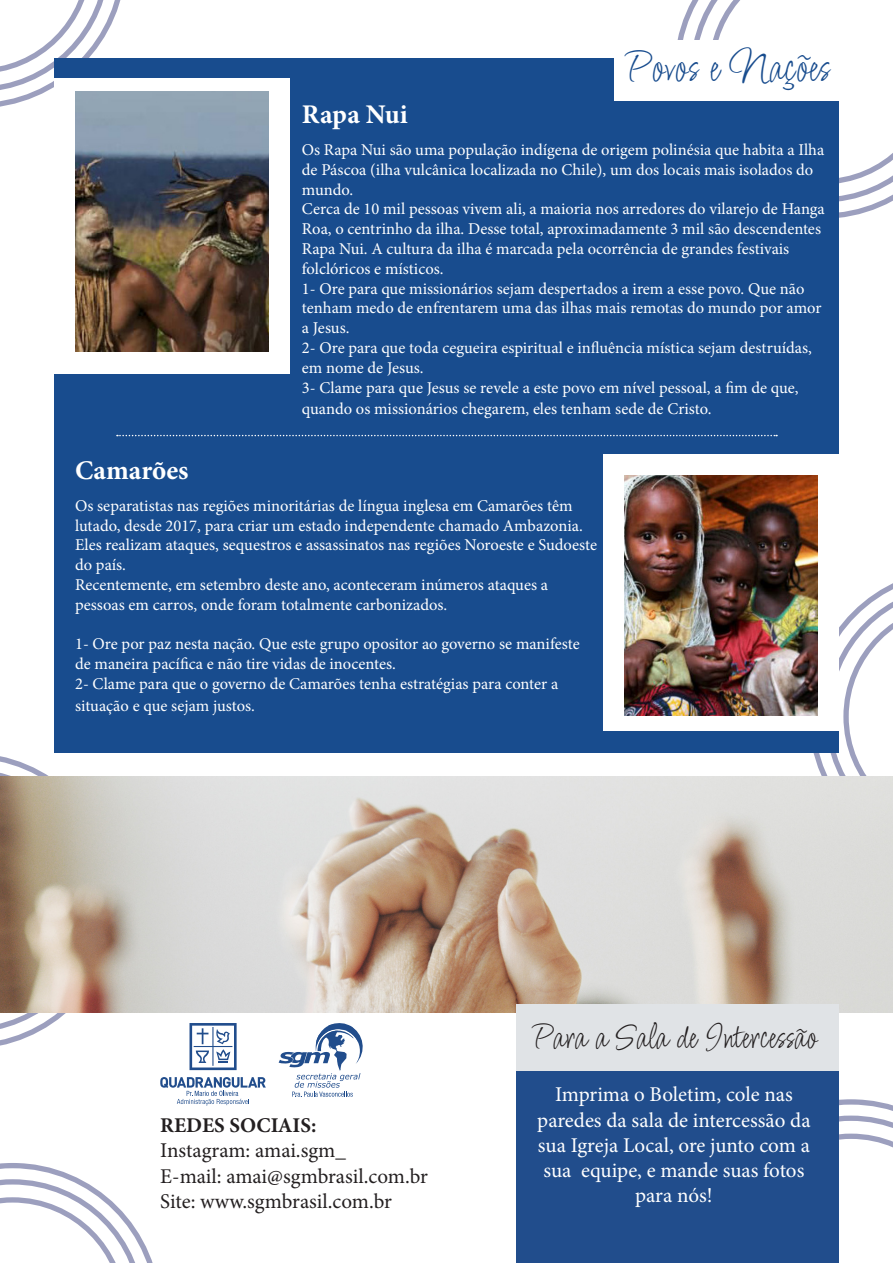
<style>
.page{position:relative;width:893px;height:1263px;background:#fff}
.page>*{position:absolute;margin:0;border:0;box-sizing:border-box;transform-origin:0 0}
.t1{font:45px "Licorice";color:#184c8e}
.t2{font:36px "Licorice";color:#231f20}
.t3{font:700 27px "Minion Pro";color:#fff}
.t4{font:21px/25.2px "Minion Pro";color:#fff;text-align:center}
.t5{font:21px "Minion Pro";letter-spacing:-.005em;color:#231f20}
.t6{font:700 21px "Minion Pro";color:#231f20}
.t7{font:16.5px/19.8px "Minion Pro";color:#fff}
</style>
<div class="page">
<svg style="left:839px;top:1099px;width:54px;height:49px"></svg>
<svg style="left:0;top:756px;width:117px;height:290px"></svg>
<svg style="left:677px;top:3px;width:213px;height:215px"></svg>
<svg style="left:691px;top:0;width:202px;height:202px"></svg>
<svg style="left:0;top:0;width:121px;height:107px"></svg>
<svg style="left:813px;top:583px;width:80px;height:193px"></svg>
<svg style="left:0;top:1163px;width:153px;height:100px"></svg>
<img style="left:0;top:776px;width:893px;height:236px">
<div style="left:517px;top:1004px;width:322px;height:135px;background:#e0e3e6"></div>
<div style="left:516px;top:1071px;width:323px;height:192px;background:#214d8c"></div>
<svg style="left:189px;top:1023px;width:48px;height:47px"></svg>
<svg style="left:160px;top:1077px;width:106px;height:28px"></svg>
<svg style="left:279px;top:1023px;width:84px;height:74px"></svg>
<div style="left:54px;top:58px;width:785px;height:695px;background:#184c8e"></div>
<div style="left:614px;top:40px;width:225px;height:61px;background:#fff"></div>
<div style="left:54px;top:78px;width:235px;height:295px;background:#fff"></div>
<img style="left:75px;top:91px;width:193px;height:261px">
<svg style="left:117px;top:435px;width:660px;height:1px"></svg>
<div style="left:604px;top:454px;width:235px;height:277px;background:#fff"></div>
<img style="left:625px;top:475px;width:193px;height:240px">
<p class="t1" style="left:627px;top:40px;width:204px">Povos e Nações</p>
<p class="t3" style="left:302px;top:98px;width:107px">Rapa Nui</p>
<p class="t7" style="left:302px;top:140px;width:524px">Os Rapa Nui são uma população indígena de origem polinésia que habita a Ilha de Páscoa (ilha vulcânica localizada no Chile), um dos locais mais isolados do mundo.</p>
<p class="t7" style="left:302px;top:199px;width:524px">Cerca de 10 mil pessoas vivem ali, a maioria nos arredores do vilarejo de Hanga Roa, o centrinho da ilha. Desse total, aproximadamente 3 mil são descendentes Rapa Nui. A cultura da ilha é marcada pela ocorrência de grandes festivais folclóricos e místicos.</p>
<p class="t7" style="left:302px;top:279px;width:521px">1- Ore para que missionários sejam despertados a irem a esse povo. Que não tenham medo de enfrentarem uma das ilhas mais remotas do mundo por amor a Jesus.</p>
<p class="t7" style="left:302px;top:338px;width:512px">2- Ore para que toda cegueira espiritual e influência mística sejam destruídas, em nome de Jesus.</p>
<p class="t7" style="left:302px;top:377px;width:498px;line-height:21.6px">3- Clame para que Jesus se revele a este povo em nível pessoal, a fim de que, quando os missionários chegarem, eles tenham sede de Cristo.</p>
<p class="t3" style="left:75px;top:454px;width:115px">Camarões</p>
<p class="t7" style="left:75px;top:496px;width:523px">Os separatistas nas regiões minoritárias de língua inglesa em Camarões têm lutado, desde 2017, para criar um estado independente chamado Ambazonia.<br>Eles realizam ataques, sequestros e assassinatos nas regiões Noroeste e Sudoeste do país.</p>
<p class="t7" style="left:75px;top:575px;width:474px">Recentemente, em setembro deste ano, aconteceram inúmeros ataques a pessoas em carros, onde foram totalmente carbonizados.</p>
<p class="t7" style="left:75px;top:634px;width:506px">1- Ore por paz nesta nação. Que este grupo opositor ao governo se manifeste de maneira pacífica e não tire vidas de inocentes.</p>
<p class="t7" style="left:75px;top:673px;width:485px;line-height:21.6px">2- Clame para que o governo de Camarões tenha estratégias para conter a situação e que sejam justos.</p>
<p class="t6" style="left:160px;top:1113px;width:158px">REDES SOCIAIS:</p>
<p class="t5" style="left:160px;top:1136px;width:187px">Instagram: amai.sgm_</p>
<p class="t5" style="left:160px;top:1162px;width:269px">E-mail: amai@sgmbrasil.com.br</p>
<p class="t5" style="left:160px;top:1187px;width:233px">Site: www.sgmbrasil.com.br</p>
<p class="t2" style="left:534px;top:1015px;width:284px">Para a Sala de Intercessão</p>
<p class="t4" style="left:537px;top:1082px;width:275px">Imprima o Boletim, cole nas paredes da sala de intercessão da sua Igreja Local, ore junto com a sua equipe, e mande suas fotos para nós!</p>
</div>
